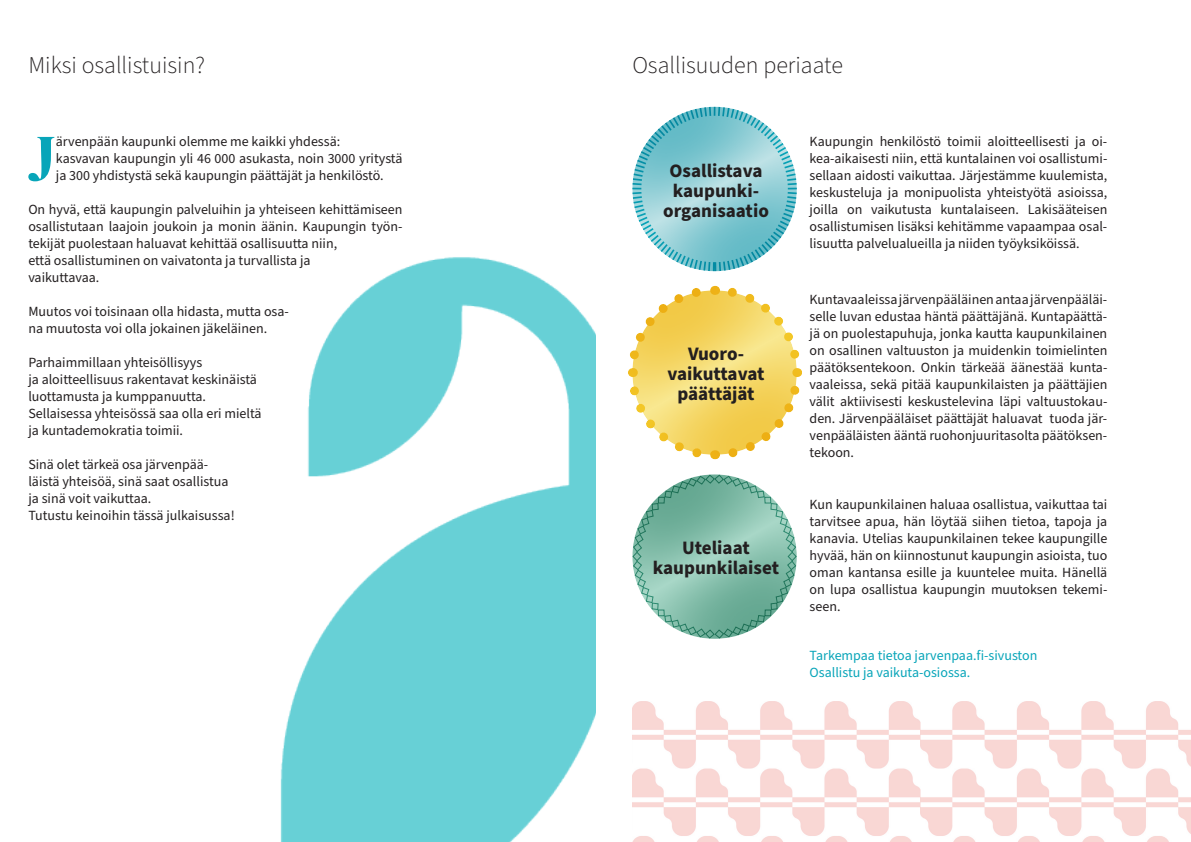
<style>
.page{position:relative;width:1191px;height:842px;background:#fff}
.page>*{position:absolute;margin:0;border:0;box-sizing:border-box;transform-origin:0 0}
.t1{font:65.5px "DM Serif Display";color:#08a5b9}
.t2{font:300 24px "Source Sans Pro";color:#231f20}
.t3{font:700 19px/20px "Source Sans Pro";color:#231f20;text-align:center}
.t4{font:14px/17px "Source Sans Pro";color:#231f20}
.t5{font:14px/17px "Source Sans Pro";color:#08a5b9}
</style>
<div class="page">
<img style="left:280px;top:257px;width:315px;height:585px">
<img style="left:632px;top:702px;width:559px;height:140px">
<div style="left:595px;top:70px;width:237px;height:236px;background:#08a5b9;opacity:.5"></div>
<div style="left:626px;top:284px;width:175px;height:176px;background:#f4c929;opacity:.62"></div>
<div style="left:630px;top:473px;width:167px;height:166px;background:#308e74;opacity:.5"></div>
<h2 class="t2" style="left:28px;top:49px;width:178px">Miksi osallistuisin?</h2>
<h2 class="t2" style="left:632px;top:49px;width:212px">Osallisuuden periaate</h2>
<h1 class="t1" style="left:28px;top:120px;width:29px">J</h1>
<p class="t4" style="left:56px;top:133px;width:348px">ärvenpään kaupunki olemme me kaikki yhdessä:<br>kasvavan kaupungin yli 46 000 asukasta, noin 3000 yritystä ja 300 yhdistystä sekä kaupungin päättäjät ja henkilöstö.</p>
<p class="t4" style="left:28px;top:201px;width:376px">On hyvä, että kaupungin palveluihin ja yhteiseen kehittämiseen osallistutaan laajoin joukoin ja monin äänin. Kaupungin työn&shy;tekijät puolestaan haluavat kehittää osallisuutta niin,<br>että osallistuminen on vaivatonta ja turvallista ja<br>vaikuttavaa.</p>
<p class="t4" style="left:28px;top:303px;width:262px">Muutos voi toisinaan olla hidasta, mutta osa&shy;na muutosta voi olla jokainen jäkeläinen.</p>
<p class="t4" style="left:28px;top:354px;width:235px">Parhaimmillaan yhteisöllisyys<br>ja aloitteellisuus rakentavat keskinäistä luottamusta ja kumppanuutta.<br>Sellaisessa yhteisössä saa olla eri mieltä ja kuntademokratia toimii.</p>
<p class="t4" style="left:28px;top:456px;width:208px">Sinä olet tärkeä osa järvenpää&shy;läistä yhteisöä, sinä saat osallistua ja sinä voit vaikuttaa.<br>Tutustu keinoihin tässä julkaisussa!</p>
<h3 class="t3" style="left:663px;top:161px;width:107px">Osallistava kaupunki&shy;organisaatio</h3>
<h3 class="t3" style="left:667px;top:344px;width:98px">Vuoro&shy;vaikuttavat päättäjät</h3>
<h3 class="t3" style="left:653px;top:538px;width:128px">Uteliaat kaupunkilaiset</h3>
<p class="t4" style="left:809px;top:133px;width:299px;text-align:justify">Kaupungin henkilöstö toimii aloitteellisesti ja oi&shy;kea-aikaisesti niin, että kuntalainen voi osallistumi&shy;sellaan aidosti vaikuttaa. Järjestämme kuulemista, keskusteluja ja monipuolista yhteistyötä asioissa, joilla on vaikutusta kuntalaiseen. Lakisääteisen osallistumisen lisäksi kehitämme vapaampaa osal&shy;lisuutta palvelualueilla ja niiden työyksiköissä.</p>
<p class="t4" style="left:809px;top:291px;width:299px;text-align:justify">Kuntavaaleissa järvenpääläinen antaa järvenpääläi&shy;selle luvan edustaa häntä päättäjänä. Kuntapäättä&shy;jä on puolestapuhuja, jonka kautta kaupunkilainen on osallinen valtuuston ja muidenkin toimielinten päätöksentekoon. Onkin tärkeää äänestää kunta&shy;vaaleissa, sekä pitää kaupunkilaisten ja päättäjien välit aktiivisesti keskustelevina läpi valtuustokau&shy;den. Järvenpääläiset päättäjät haluavat tuoda jär&shy;venpääläisten ääntä ruohonjuuritasolta päätöksen&shy;tekoon.</p>
<p class="t4" style="left:809px;top:496px;width:299px;text-align:justify">Kun kaupunkilainen haluaa osallistua, vaikuttaa tai tarvitsee apua, hän löytää siihen tietoa, tapoja ja kanavia. Utelias kaupunkilainen tekee kaupungille hyvää, hän on kiinnostunut kaupungin asioista, tuo oman kantansa esille ja kuuntelee muita. Hänellä on lupa osallistua kaupungin muutoksen tekemi&shy;seen.</p>
<p class="t5" style="left:809px;top:647px;width:229px">Tarkempaa tietoa jarvenpaa.fi-sivuston<br>Osallistu ja vaikuta-osiossa.</p>
</div>
